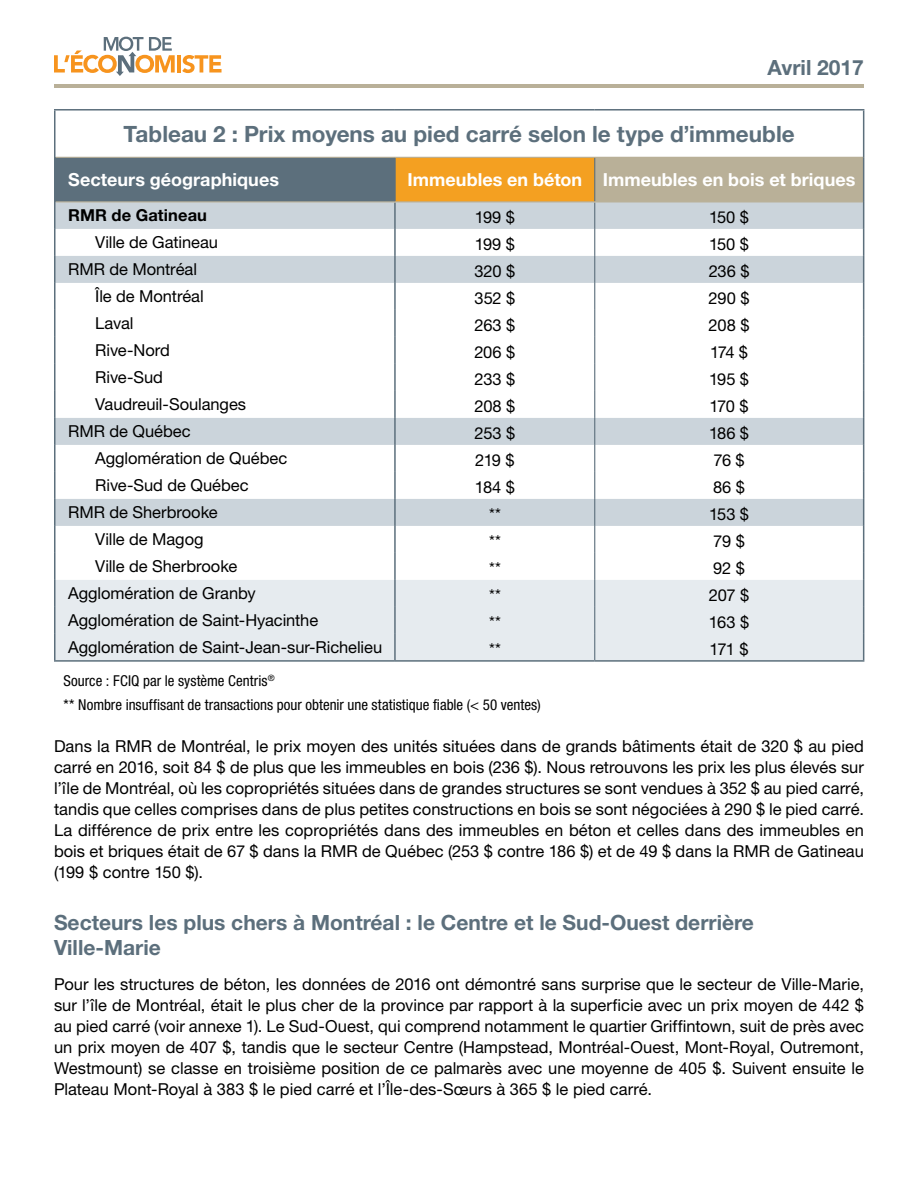
<style>
.page{position:relative;width:918px;height:1188px;background:#fff}
.page>*{position:absolute;margin:0;border:0;box-sizing:border-box;transform-origin:0 0}
.t1{font:700 22.5px "Helvetica Neue LT Std";color:#5c6f7c}
.t2{font:700 21px/25.2px "Helvetica Neue LT Std";color:#5c6f7c}
.t3{font:700 18px "Helvetica Neue LT Std";color:#fff}
.t4{font:16.5px/21px "Helvetica Neue LT Std";letter-spacing:-.005em;color:#000;text-align:justify}
.t5{font:700 16.5px "Helvetica Neue LT Std";letter-spacing:.005em;color:#000}
.t6{font:condensed 15px/24.2px "Helvetica Neue LT Std";color:#000}
</style>
<div class="page">
<hr style="left:178px;top:55px;width:3px;height:18px;background:#f7941e">
<svg style="left:182px;top:55px;width:40px;height:18px"></svg>
<svg style="left:54px;top:37px;width:121px;height:39px"></svg>
<hr style="left:54px;top:84px;width:810px;height:3px;background:#b9b098">
<div style="left:55px;top:157px;width:340px;height:45px;background:#5c6f7c"></div>
<div style="left:395px;top:157px;width:200px;height:45px;background:#f4a021"></div>
<div style="left:595px;top:157px;width:269px;height:45px;background:#b9b098"></div>
<svg style="left:56px;top:202px;width:807px;height:324px"></svg>
<div style="left:56px;top:580px;width:807px;height:80px;background:#e6ebef"></div>
<hr style="left:394px;top:158px;width:2px;height:43px;background:#5c6f7c">
<hr style="left:394px;top:202px;width:2px;height:27px;background:#5c6f7c">
<hr style="left:394px;top:229px;width:2px;height:27px;background:#5c6f7c">
<hr style="left:394px;top:256px;width:2px;height:27px;background:#5c6f7c">
<hr style="left:394px;top:283px;width:2px;height:27px;background:#5c6f7c">
<hr style="left:394px;top:310px;width:2px;height:27px;background:#5c6f7c">
<hr style="left:394px;top:337px;width:2px;height:27px;background:#5c6f7c">
<hr style="left:394px;top:364px;width:2px;height:27px;background:#5c6f7c">
<hr style="left:394px;top:391px;width:2px;height:27px;background:#5c6f7c">
<hr style="left:394px;top:418px;width:2px;height:27px;background:#5c6f7c">
<hr style="left:394px;top:445px;width:2px;height:27px;background:#5c6f7c">
<hr style="left:394px;top:472px;width:2px;height:27px;background:#5c6f7c">
<hr style="left:394px;top:499px;width:2px;height:27px;background:#5c6f7c">
<hr style="left:394px;top:526px;width:2px;height:27px;background:#5c6f7c">
<hr style="left:394px;top:553px;width:2px;height:27px;background:#5c6f7c">
<hr style="left:394px;top:580px;width:2px;height:27px;background:#5c6f7c">
<hr style="left:394px;top:607px;width:2px;height:27px;background:#5c6f7c">
<hr style="left:394px;top:634px;width:2px;height:26px;background:#5c6f7c">
<hr style="left:594px;top:158px;width:1px;height:43px;background:#5c6f7c">
<svg style="left:594px;top:202px;width:1px;height:458px"></svg>
<hr style="left:56px;top:157px;width:339px;height:1px;background:#b9b098">
<hr style="left:395px;top:157px;width:200px;height:1px;background:#b9b098">
<hr style="left:56px;top:201px;width:339px;height:1px;background:#b9b098">
<hr style="left:395px;top:201px;width:200px;height:1px;background:#b9b098">
<hr style="left:54px;top:109px;width:341px;height:2px;background:#5c6f7c">
<hr style="left:54px;top:111px;width:2px;height:46px;background:#5c6f7c">
<hr style="left:395px;top:109px;width:200px;height:2px;background:#5c6f7c">
<hr style="left:595px;top:109px;width:269px;height:2px;background:#5c6f7c">
<hr style="left:863px;top:111px;width:1px;height:46px;background:#5c6f7c">
<hr style="left:54px;top:157px;width:2px;height:45px;background:#5c6f7c">
<hr style="left:863px;top:157px;width:1px;height:45px;background:#5c6f7c">
<hr style="left:54px;top:202px;width:2px;height:27px;background:#5c6f7c">
<hr style="left:54px;top:229px;width:2px;height:27px;background:#5c6f7c">
<hr style="left:54px;top:256px;width:2px;height:27px;background:#5c6f7c">
<hr style="left:54px;top:283px;width:2px;height:27px;background:#5c6f7c">
<hr style="left:54px;top:310px;width:2px;height:27px;background:#5c6f7c">
<hr style="left:54px;top:337px;width:2px;height:27px;background:#5c6f7c">
<hr style="left:54px;top:364px;width:2px;height:27px;background:#5c6f7c">
<hr style="left:54px;top:391px;width:2px;height:27px;background:#5c6f7c">
<hr style="left:54px;top:418px;width:2px;height:27px;background:#5c6f7c">
<hr style="left:54px;top:445px;width:2px;height:27px;background:#5c6f7c">
<hr style="left:54px;top:472px;width:2px;height:27px;background:#5c6f7c">
<hr style="left:54px;top:499px;width:2px;height:27px;background:#5c6f7c">
<hr style="left:54px;top:526px;width:2px;height:27px;background:#5c6f7c">
<hr style="left:54px;top:553px;width:2px;height:27px;background:#5c6f7c">
<hr style="left:54px;top:580px;width:2px;height:27px;background:#5c6f7c">
<hr style="left:54px;top:607px;width:2px;height:27px;background:#5c6f7c">
<hr style="left:54px;top:634px;width:2px;height:26px;background:#5c6f7c">
<svg style="left:863px;top:202px;width:1px;height:458px"></svg>
<hr style="left:54px;top:660px;width:341px;height:2px;background:#5c6f7c">
<hr style="left:395px;top:660px;width:200px;height:2px;background:#5c6f7c">
<hr style="left:595px;top:660px;width:269px;height:2px;background:#5c6f7c">
<p class="t2" style="left:768px;top:55px;width:98px">Avril 2017</p>
<h1 class="t1" style="left:124px;top:120px;width:673px">Tableau 2 : Prix moyens au pied carré selon le type d’immeuble</h1>
<p class="t3" style="left:68px;top:168px;width:212px">Secteurs géographiques</p>
<p class="t3" style="left:408px;top:168px;width:449px">Immeubles en béton Immeubles en bois et briques</p>
<p class="t5" style="left:68px;top:205px;width:140px">RMR de Gatineau</p>
<p class="t4" style="left:475px;top:206px;width:42px">199 $</p>
<p class="t4" style="left:709px;top:206px;width:41px">150 $</p>
<p class="t4" style="left:95px;top:232px;width:124px">Ville de Gatineau</p>
<p class="t4" style="left:475px;top:233px;width:42px">199 $</p>
<p class="t4" style="left:709px;top:233px;width:41px">150 $</p>
<p class="t4" style="left:68px;top:259px;width:130px">RMR de Montréal</p>
<p class="t4" style="left:475px;top:260px;width:42px">320 $</p>
<p class="t4" style="left:709px;top:260px;width:42px">236 $</p>
<p class="t4" style="left:95px;top:286px;width:110px">Île de Montréal</p>
<p class="t4" style="left:475px;top:287px;width:42px">352 $</p>
<p class="t4" style="left:709px;top:287px;width:43px">290 $</p>
<p class="t4" style="left:95px;top:313px;width:40px">Laval</p>
<p class="t4" style="left:475px;top:314px;width:42px">263 $</p>
<p class="t4" style="left:709px;top:314px;width:42px">208 $</p>
<p class="t4" style="left:95px;top:340px;width:76px">Rive-Nord</p>
<p class="t4" style="left:474px;top:341px;width:43px">206 $</p>
<p class="t4" style="left:710px;top:341px;width:40px">174 $</p>
<p class="t4" style="left:95px;top:367px;width:69px">Rive-Sud</p>
<p class="t4" style="left:475px;top:368px;width:42px">233 $</p>
<p class="t4" style="left:709px;top:368px;width:42px">195 $</p>
<p class="t4" style="left:95px;top:394px;width:152px">Vaudreuil-Soulanges</p>
<p class="t4" style="left:475px;top:395px;width:42px">208 $</p>
<p class="t4" style="left:710px;top:395px;width:41px">170 $</p>
<p class="t4" style="left:68px;top:421px;width:124px">RMR de Québec</p>
<p class="t4" style="left:475px;top:422px;width:42px">253 $</p>
<p class="t4" style="left:709px;top:422px;width:42px">186 $</p>
<p class="t4" style="left:95px;top:448px;width:194px">Agglomération de Québec</p>
<p class="t4" style="left:475px;top:449px;width:41px">219 $</p>
<p class="t4" style="left:713px;top:449px;width:33px">76 $</p>
<p class="t4" style="left:95px;top:475px;width:155px">Rive-Sud de Québec</p>
<p class="t4" style="left:475px;top:476px;width:42px">184 $</p>
<p class="t4" style="left:713px;top:476px;width:33px">86 $</p>
<p class="t4" style="left:68px;top:502px;width:151px">RMR de Sherbrooke</p>
<p class="t4" style="left:489px;top:503px;width:13px">**</p>
<p class="t4" style="left:709px;top:503px;width:42px">153 $</p>
<p class="t4" style="left:95px;top:529px;width:110px">Ville de Magog</p>
<p class="t4" style="left:489px;top:530px;width:13px">**</p>
<p class="t4" style="left:713px;top:530px;width:33px">79 $</p>
<p class="t4" style="left:95px;top:556px;width:144px">Ville de Sherbrooke</p>
<p class="t4" style="left:489px;top:557px;width:13px">**</p>
<p class="t4" style="left:713px;top:557px;width:33px">92 $</p>
<p class="t4" style="left:68px;top:583px;width:189px">Agglomération de Granby</p>
<p class="t4" style="left:489px;top:584px;width:13px">**</p>
<p class="t4" style="left:709px;top:584px;width:42px">207 $</p>
<p class="t4" style="left:68px;top:610px;width:252px">Agglomération de Saint-Hyacinthe</p>
<p class="t4" style="left:489px;top:611px;width:13px">**</p>
<p class="t4" style="left:709px;top:611px;width:42px">163 $</p>
<p class="t4" style="left:68px;top:637px;width:316px">Agglomération de Saint-Jean-sur-Richelieu</p>
<p class="t4" style="left:489px;top:639px;width:13px">**</p>
<p class="t4" style="left:710px;top:639px;width:40px">171 $</p>
<p class="t6" style="left:63px;top:668px;width:479px">Source : FCIQ par le système Centris<sup>®<br></sup>** Nombre insuffisant de transactions pour obtenir une statistique fiable (&lt; 50 ventes)</p>
<p class="t4" style="left:54px;top:735px;width:812px">Dans la RMR de Montréal, le prix moyen des unités situées dans de grands bâtiments était de 320 $ au pied carré en 2016, soit 84 $ de plus que les immeubles en bois (236 $). Nous retrouvons les prix les plus élevés sur l’île de Montréal, où les copropriétés situées dans de grandes structures se sont vendues à 352 $ au pied carré, tandis que celles comprises dans de plus petites constructions en bois se sont négociées à 290 $ le pied carré.<br>La différence de prix entre les copropriétés dans des immeubles en béton et celles dans des immeubles en bois et briques était de 67 $ dans la RMR de Québec (253 $ contre 186 $) et de 49 $ dans la RMR de Gatineau (199 $ contre 150 $).</p>
<p class="t2" style="left:54px;top:910px;width:702px">Secteurs les plus chers à Montréal : le Centre et le Sud-Ouest derrière<br>Ville-Marie</p>
<p class="t4" style="left:54px;top:973px;width:812px">Pour les structures de béton, les données de 2016 ont démontré sans surprise que le secteur de Ville-Marie, sur l’île de Montréal, était le plus cher de la province par rapport à la superficie avec un prix moyen de 442 $ au pied carré (voir annexe 1). Le Sud-Ouest, qui comprend notamment le quartier Griffintown, suit de près avec un prix moyen de 407 $, tandis que le secteur Centre (Hampstead, Montréal-Ouest, Mont-Royal, Outremont, Westmount) se classe en troisième position de ce palmarès avec une moyenne de 405 $. Suivent ensuite le Plateau Mont-Royal à 383 $ le pied carré et l’Île-des-Sœurs à 365 $ le pied carré.</p>
</div>
